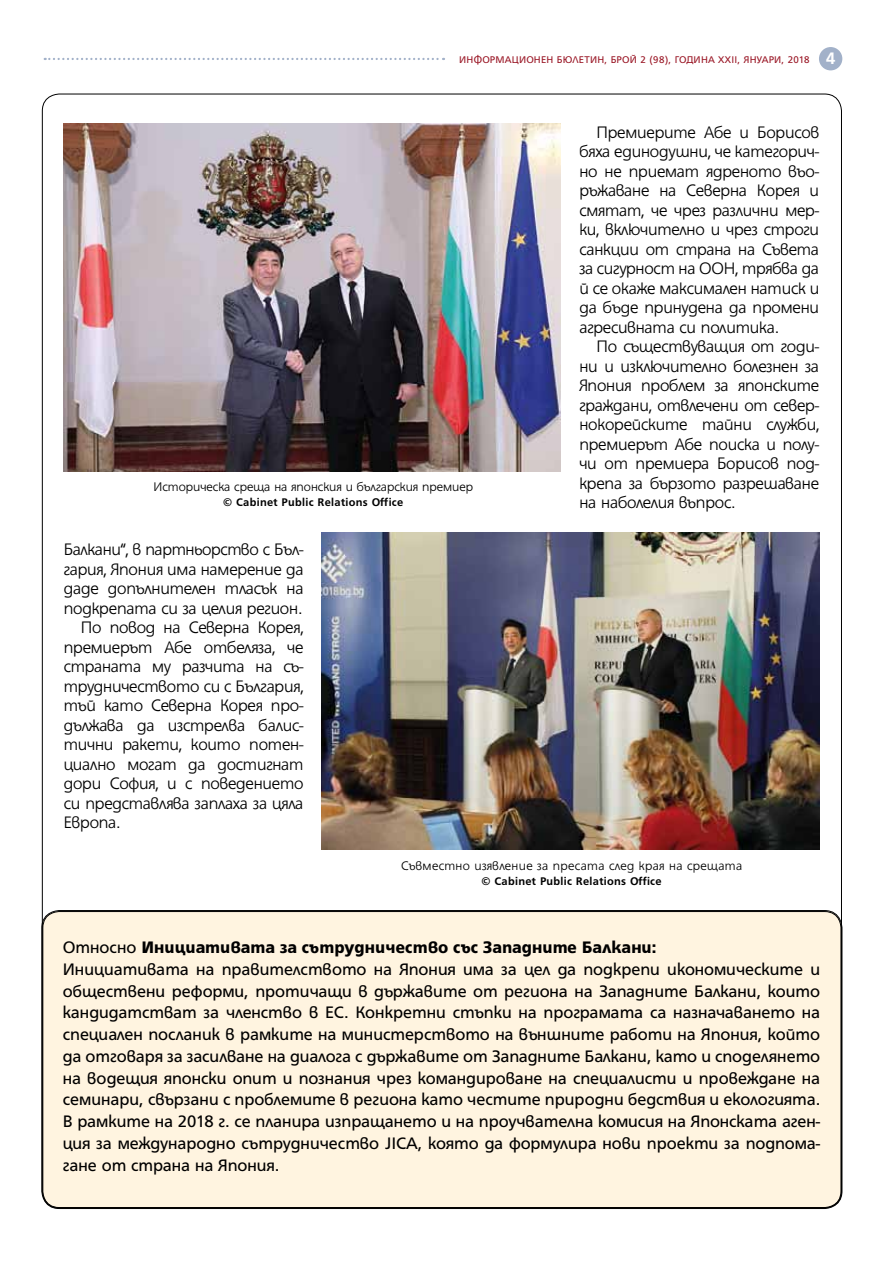
<style>
.page{position:relative;width:885px;height:1263px;background:#fff}
.page>*{position:absolute;margin:0;border:0;box-sizing:border-box;transform-origin:0 0}
.t1{font:300 18px "HS Grotesk Bg";letter-spacing:-.01em;color:#000}
.t2{font:18px/21.8px "HS Grotesk Bg";color:#000}
.t3{font:300 13.5px "HS Grotesk Bg";color:#000}
.t4{font:300 13.5px "HS Grotesk Bg";letter-spacing:.025em;color:#000}
.t5{font:700 12px "HS Grotesk Bg";letter-spacing:.025em;color:#000}
.t6{font:10.5px "HS Grotesk Bg";letter-spacing:.03em;color:#991524}
.s1{font-weight:700;font-size:18px;color:#fff}
.s2{font-weight:900}
</style>
<div class="page">
<div style="left:818px;top:47px;width:24px;height:23px;background:#a2b1c9;border-radius:50%"></div>
<svg style="left:45px;top:58px;width:399px;height:2px"></svg>
<div style="left:42px;top:911px;width:799px;height:297px;background:#fff4e0;border-radius:17px"></div>
<img style="left:64px;top:123px;width:496px;height:348px">
<img style="left:321px;top:532px;width:498px;height:317px">
<p class="t6" style="left:459px;top:53px;width:159px">ИНФОРМАЦИОНЕН БЮЛЕТИН, бро</p>
<p class="t6" style="left:630px;top:53px;width:72px">й 2 (98), година</p>
<p class="t6" style="left:718px;top:53px;width:118px">ХXII, ЯНУАРИ, 2018 <span class="s1">4</span></p>
<p class="t3" style="left:153px;top:479px;width:321px">Историческа среща на японския и българския премиер</p>
<p class="t5" style="left:223px;top:495px;width:181px">© Cabinet Public Relations Office</p>
<p class="t1" style="left:64px;top:539px;width:241px">Балкани“, в партньорство с Бъл-</p>
<p class="t1" style="left:64px;top:559px;width:241px">гария, Япония има намерение да</p>
<p class="t1" style="left:64px;top:578px;width:241px">даде допълнителен тласък на</p>
<p class="t1" style="left:64px;top:598px;width:240px">подкрепата си за целия регион.</p>
<p class="t1" style="left:81px;top:617px;width:224px">По повод на Северна Корея,</p>
<p class="t1" style="left:64px;top:637px;width:241px">премиерът Абе отбеляза, че</p>
<p class="t1" style="left:64px;top:656px;width:241px">страната му разчита на съ-</p>
<p class="t1" style="left:64px;top:676px;width:241px">трудничеството си с България,</p>
<p class="t1" style="left:64px;top:695px;width:241px">тъй като Северна Корея про-</p>
<p class="t1" style="left:64px;top:715px;width:241px">дължава да изстрелва балис-</p>
<p class="t1" style="left:64px;top:734px;width:241px">тични ракети, които потен-</p>
<p class="t1" style="left:64px;top:754px;width:241px">циално могат да достигнат</p>
<p class="t1" style="left:64px;top:773px;width:241px">дори София, и с поведението</p>
<p class="t1" style="left:64px;top:793px;width:241px">си представлява заплаха за цяла</p>
<p class="t1" style="left:64px;top:812px;width:59px">Европа.</p>
<p class="t1" style="left:596px;top:122px;width:224px">Премиерите Абе и Борисов</p>
<p class="t1" style="left:579px;top:141px;width:241px">бяха единодушни, че категорич-</p>
<p class="t1" style="left:579px;top:161px;width:241px">но не приемат ядреното въо-</p>
<p class="t1" style="left:579px;top:180px;width:241px">ръжаване на Северна Корея и</p>
<p class="t1" style="left:579px;top:200px;width:241px">смятат, че чрез различни мер-</p>
<p class="t1" style="left:579px;top:219px;width:241px">ки, включително и чрез строги</p>
<p class="t1" style="left:579px;top:239px;width:241px">санкции от страна на Съвета</p>
<p class="t1" style="left:579px;top:258px;width:241px">за сигурност на ООН, трябва да</p>
<p class="t1" style="left:579px;top:278px;width:241px">й се окаже максимален натиск и</p>
<p class="t1" style="left:579px;top:297px;width:241px">да бъде принудена да промени</p>
<p class="t1" style="left:579px;top:317px;width:201px">агресивната си политика.</p>
<p class="t1" style="left:596px;top:336px;width:224px">По съществуващия от годи-</p>
<p class="t1" style="left:579px;top:356px;width:241px">ни и изключително болезнен за</p>
<p class="t1" style="left:579px;top:375px;width:241px">Япония проблем за японските</p>
<p class="t1" style="left:579px;top:395px;width:241px">граждани, отвлечени от север-</p>
<p class="t1" style="left:579px;top:414px;width:241px">нокорейските тайни служби,</p>
<p class="t1" style="left:579px;top:434px;width:241px">премиерът Абе поиска и полу-</p>
<p class="t1" style="left:579px;top:453px;width:241px">чи от премиера Борисов под-</p>
<p class="t1" style="left:579px;top:473px;width:241px">крепа за бързото разрешаване</p>
<p class="t1" style="left:579px;top:492px;width:158px">на наболелия въпрос.</p>
<p class="t4" style="left:401px;top:858px;width:342px">Съвместно изявление за пресата след края на срещата</p>
<p class="t5" style="left:481px;top:874px;width:181px">© Cabinet Public Relations Office</p>
<p class="t2" style="left:63px;top:936px;width:758px">Относно <span class="s2">Инициативата за сътрудничество със Западните Балкани:<br></span>Инициативата на правителството на Япония има за цел да подкрепи икономическите и обществени реформи, протичащи в държавите от региона на Западните Балкани, които кандидатстват за членство в ЕС. Конкретни стъпки на програмата са назначаването на специален посланик в рамките на министерството на външните работи на Япония, който да отговаря за засилване на диалога с държавите от Западните Балкани, като и споделянето на водещия японски опит и познания чрез командироване на специалисти и провеждане на семинари, свързани с проблемите в региона като честите природни бедствия и екологията.<br>В рамките на 2018 г. се планира изпращането и на проучвателна комисия на Японската аген&shy;ция за международно сътрудничество JICA, която да формулира нови проекти за подпома&shy;гане от страна на Япония.</p>
</div>
